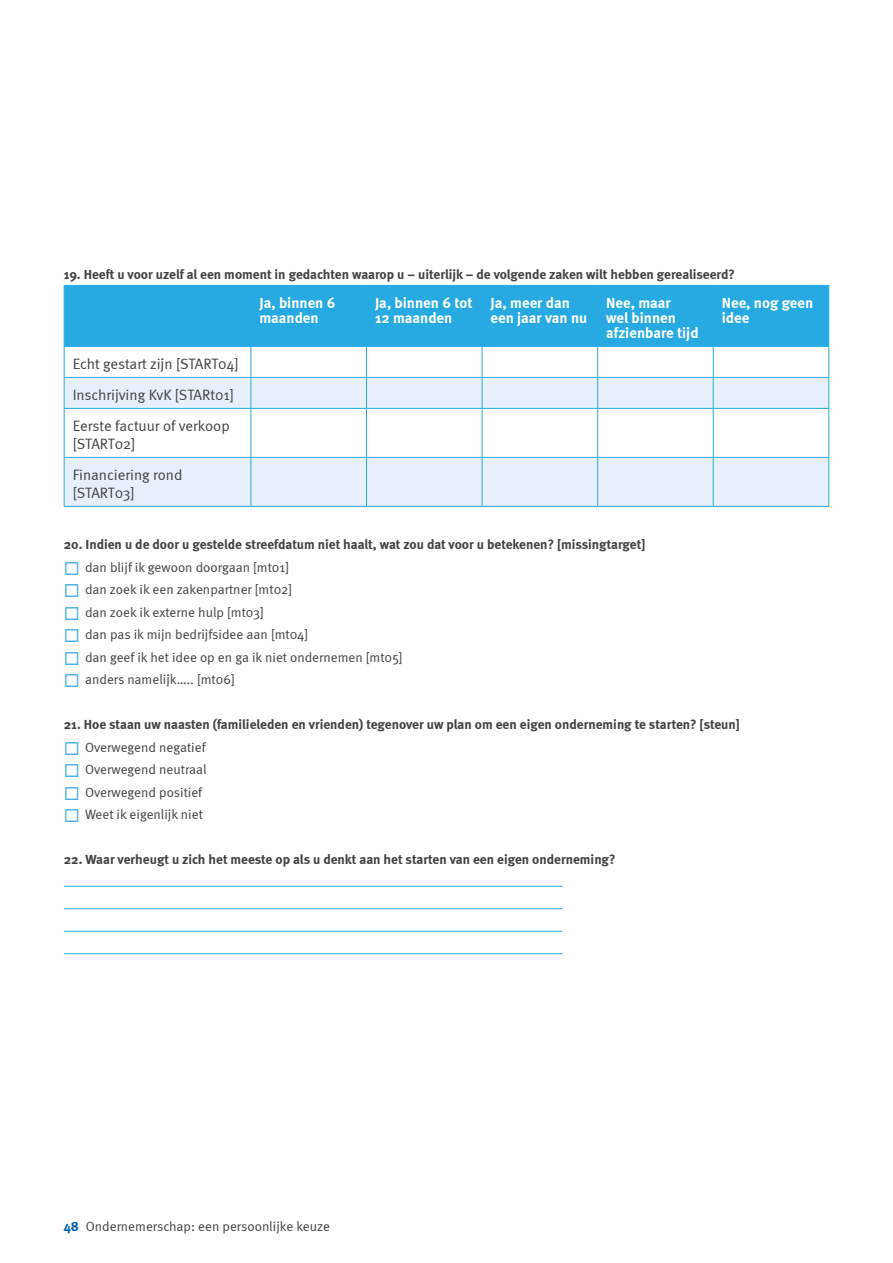
<style>
.page{position:relative;width:893px;height:1263px;background:#fff}
.page>*{position:absolute;margin:0;border:0;box-sizing:border-box;transform-origin:0 0}
.t1{font:700 15px/15px "Meta";color:#fff}
.t2{font:15px/31px "Meta Normal";color:#414042}
.t3{font:700 13.5px "Meta";color:#414042}
.t4{font:13.5px/22.5px "Meta Normal";color:#414042}
.s1{font-family:"Meta";font-weight:700;color:#005baa}
</style>
<div class="page">
<div style="left:65px;top:286px;width:763px;height:60px;background:#27aae1"></div>
<svg style="left:65px;top:378px;width:763px;height:128px;fill:#e7f0fa"></svg>
<hr style="left:64px;top:285px;width:187px;height:1px;background:#27aae1">
<hr style="left:64px;top:286px;width:1px;height:60px;background:#27aae1">
<hr style="left:251px;top:285px;width:115px;height:1px;background:#27aae1">
<hr style="left:251px;top:286px;width:1px;height:60px;background:#27aae1">
<hr style="left:366px;top:285px;width:116px;height:1px;background:#27aae1">
<hr style="left:366px;top:286px;width:1px;height:60px;background:#27aae1">
<hr style="left:482px;top:285px;width:116px;height:1px;background:#27aae1">
<hr style="left:482px;top:286px;width:1px;height:60px;background:#27aae1">
<hr style="left:598px;top:285px;width:115px;height:1px;background:#27aae1">
<hr style="left:597px;top:286px;width:1px;height:60px;background:#27aae1">
<hr style="left:713px;top:285px;width:116px;height:1px;background:#27aae1">
<hr style="left:713px;top:286px;width:1px;height:60px;background:#27aae1">
<hr style="left:828px;top:286px;width:1px;height:60px;background:#27aae1">
<hr style="left:64px;top:346px;width:187px;height:1px;background:#27aae1">
<hr style="left:64px;top:347px;width:1px;height:30px;background:#27aae1">
<hr style="left:251px;top:346px;width:115px;height:1px;background:#27aae1">
<hr style="left:251px;top:347px;width:1px;height:30px;background:#27aae1">
<hr style="left:366px;top:346px;width:116px;height:1px;background:#27aae1">
<hr style="left:366px;top:347px;width:1px;height:30px;background:#27aae1">
<hr style="left:482px;top:346px;width:116px;height:1px;background:#27aae1">
<hr style="left:482px;top:347px;width:1px;height:30px;background:#27aae1">
<hr style="left:598px;top:346px;width:115px;height:1px;background:#27aae1">
<hr style="left:597px;top:347px;width:1px;height:30px;background:#27aae1">
<hr style="left:713px;top:346px;width:116px;height:1px;background:#27aae1">
<hr style="left:713px;top:347px;width:1px;height:30px;background:#27aae1">
<hr style="left:828px;top:347px;width:1px;height:30px;background:#27aae1">
<hr style="left:64px;top:377px;width:187px;height:1px;background:#27aae1">
<hr style="left:64px;top:378px;width:1px;height:30px;background:#27aae1">
<hr style="left:251px;top:377px;width:115px;height:1px;background:#27aae1">
<hr style="left:251px;top:378px;width:1px;height:30px;background:#27aae1">
<hr style="left:366px;top:377px;width:116px;height:1px;background:#27aae1">
<hr style="left:366px;top:378px;width:1px;height:30px;background:#27aae1">
<hr style="left:482px;top:377px;width:116px;height:1px;background:#27aae1">
<hr style="left:482px;top:378px;width:1px;height:30px;background:#27aae1">
<hr style="left:598px;top:377px;width:115px;height:1px;background:#27aae1">
<hr style="left:597px;top:378px;width:1px;height:30px;background:#27aae1">
<hr style="left:713px;top:377px;width:116px;height:1px;background:#27aae1">
<hr style="left:713px;top:378px;width:1px;height:30px;background:#27aae1">
<hr style="left:828px;top:378px;width:1px;height:30px;background:#27aae1">
<hr style="left:64px;top:408px;width:187px;height:1px;background:#27aae1">
<hr style="left:64px;top:409px;width:1px;height:48px;background:#27aae1">
<hr style="left:251px;top:408px;width:115px;height:1px;background:#27aae1">
<hr style="left:251px;top:409px;width:1px;height:48px;background:#27aae1">
<hr style="left:366px;top:408px;width:116px;height:1px;background:#27aae1">
<hr style="left:366px;top:409px;width:1px;height:48px;background:#27aae1">
<hr style="left:482px;top:408px;width:116px;height:1px;background:#27aae1">
<hr style="left:482px;top:409px;width:1px;height:48px;background:#27aae1">
<hr style="left:598px;top:408px;width:115px;height:1px;background:#27aae1">
<hr style="left:597px;top:409px;width:1px;height:48px;background:#27aae1">
<hr style="left:713px;top:408px;width:116px;height:1px;background:#27aae1">
<hr style="left:713px;top:409px;width:1px;height:48px;background:#27aae1">
<hr style="left:828px;top:409px;width:1px;height:48px;background:#27aae1">
<hr style="left:64px;top:457px;width:187px;height:1px;background:#27aae1">
<hr style="left:64px;top:458px;width:1px;height:48px;background:#27aae1">
<hr style="left:251px;top:457px;width:115px;height:1px;background:#27aae1">
<hr style="left:251px;top:458px;width:1px;height:48px;background:#27aae1">
<hr style="left:366px;top:457px;width:116px;height:1px;background:#27aae1">
<hr style="left:366px;top:458px;width:1px;height:48px;background:#27aae1">
<hr style="left:482px;top:457px;width:116px;height:1px;background:#27aae1">
<hr style="left:482px;top:458px;width:1px;height:48px;background:#27aae1">
<hr style="left:598px;top:457px;width:115px;height:1px;background:#27aae1">
<hr style="left:597px;top:458px;width:1px;height:48px;background:#27aae1">
<hr style="left:713px;top:457px;width:116px;height:1px;background:#27aae1">
<hr style="left:713px;top:458px;width:1px;height:48px;background:#27aae1">
<hr style="left:828px;top:458px;width:1px;height:48px;background:#27aae1">
<hr style="left:64px;top:506px;width:187px;height:1px;background:#27aae1">
<hr style="left:251px;top:506px;width:115px;height:1px;background:#27aae1">
<hr style="left:366px;top:506px;width:116px;height:1px;background:#27aae1">
<hr style="left:482px;top:506px;width:116px;height:1px;background:#27aae1">
<hr style="left:598px;top:506px;width:115px;height:1px;background:#27aae1">
<hr style="left:713px;top:506px;width:116px;height:1px;background:#27aae1">
<hr style="left:64px;top:886px;width:498px;height:1px;background:#27aae1">
<hr style="left:64px;top:908px;width:498px;height:1px;background:#27aae1">
<hr style="left:64px;top:931px;width:498px;height:1px;background:#27aae1">
<hr style="left:64px;top:953px;width:498px;height:1px;background:#27aae1">
<p class="t3" style="left:64px;top:266px;width:673px">19. Heeft u voor uzelf al een moment in gedachten waarop u – uiterlijk – de volgende zaken wilt hebben gerealiseerd?</p>
<p class="t1" style="left:259px;top:295px;width:78px">Ja, binnen 6 maanden</p>
<p class="t1" style="left:375px;top:295px;width:99px">Ja, binnen 6 tot<br>12 maanden</p>
<p class="t1" style="left:491px;top:295px;width:98px">Ja, meer dan een jaar van nu</p>
<p class="t1" style="left:606px;top:295px;width:94px">Nee, maar<br>wel binnen afzienbare tijd</p>
<p class="t1" style="left:722px;top:295px;width:93px">Nee, nog geen idee</p>
<p class="t2" style="left:73px;top:348px;width:167px">Echt gestart zijn [START04]<br>Inschrijving KvK [STARt01]<br>Eerste factuur of verkoop</p>
<p class="t2" style="left:73px;top:428px;width:111px">[START02]<br>Financiering rond</p>
<p class="t2" style="left:73px;top:477px;width:63px">[START03]</p>
<p class="t3" style="left:64px;top:536px;width:583px">20. Indien u de door u gestelde streefdatum niet haalt, wat zou dat voor u betekenen? [missingtarget]</p>
<p class="t4" style="left:85px;top:555px;width:319px">dan blijf ik gewoon doorgaan [mt01]<br>dan zoek ik een zakenpartner [mt02]<br>dan zoek ik externe hulp [mt03]<br>dan pas ik mijn bedrijfsidee aan [mt04]<br>dan geef ik het idee op en ga ik niet ondernemen [mt05] anders namelijk….. [mt06]</p>
<p class="t3" style="left:64px;top:716px;width:677px">21. Hoe staan uw naasten (familieleden en vrienden) tegenover uw plan om een eigen onderneming te starten? [steun]</p>
<p class="t4" style="left:85px;top:735px;width:123px">Overwegend negatief<br>Overwegend neutraal<br>Overwegend positief<br>Weet ik eigenlijk niet</p>
<p class="t3" style="left:64px;top:851px;width:553px">22. Waar verheugt u zich het meeste op als u denkt aan het starten van een eigen onderneming?</p>
<p class="t4" style="left:64px;top:1215px;width:268px"><span class="s1">48</span> Ondernemerschap: een persoonlijke keuze</p>
</div>
